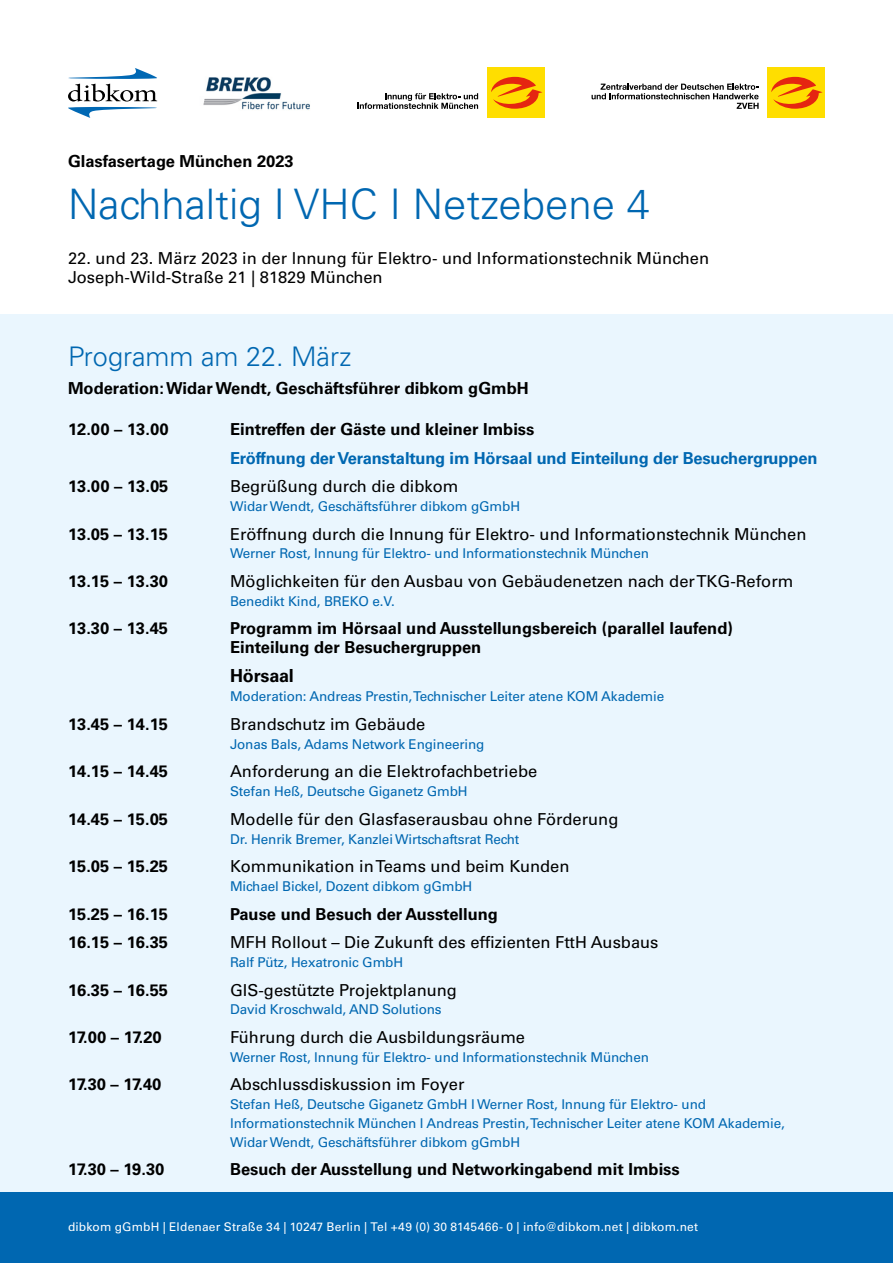
<style>
.page{position:relative;width:893px;height:1263px;background:#fff}
.page>*{position:absolute;margin:0;border:0;box-sizing:border-box;transform-origin:0 0}
.t1{font:300 42px "Univers LT Std";color:#0067b1}
.t2{font:300 27px "Univers LT Std";color:#0067b1}
.t3{font:700 18px "Univers LT Std";letter-spacing:-.01em;color:#000}
.t4{font:16.5px/19.5px "Univers LT Std";color:#000}
.t5{font:700 16.5px/18.8px "Univers LT Std";color:#000}
.t6{font:700 16.5px "Univers LT Std";letter-spacing:-.01em;color:#0067b1}
.t7{font:13.5px/18.8px "Univers LT Std";letter-spacing:-.01em;color:#0067b1}
.t8{font:12px "Univers LT Std";letter-spacing:.015em;color:#fff}
</style>
<div class="page">
<div style="left:0;top:315px;width:893px;height:880px;background:#eaf6fe"></div>
<div style="left:0;top:1193px;width:893px;height:70px;background:#0067b1"></div>
<svg style="left:68px;top:68px;width:89px;height:50px"></svg>
<div style="left:488px;top:68px;width:57px;height:50px;background:#ffde00"></div>
<svg style="left:491px;top:77px;width:51px;height:32px"></svg>
<svg style="left:357px;top:93px;width:121px;height:16px"></svg>
<div style="left:768px;top:68px;width:57px;height:50px;background:#ffde00"></div>
<svg style="left:771px;top:77px;width:52px;height:32px"></svg>
<svg style="left:592px;top:84px;width:167px;height:25px"></svg>
<img style="left:203px;top:77px;width:107px;height:33px">
<p class="t5" style="left:68px;top:152px;width:227px">Glasfasertage München 2023</p>
<h1 class="t1" style="left:68px;top:179px;width:584px">Nachhaltig I VHC I Netzebene 4</h1>
<p class="t4" style="left:68px;top:248px;width:643px">22. und 23. März 2023 in der lnnung für Elektro- und Informationstechnik München<br>Joseph-Wild-Straße 21 | 81829 München</p>
<h2 class="t2" style="left:68px;top:340px;width:285px">Programm am 22. März</h2>
<p class="t5" style="left:68px;top:379px;width:462px">Moderation: Widar Wendt, Geschäftsführer dibkom gGmbH</p>
<p class="t5" style="left:68px;top:420px;width:102px">12.00 – 13.00</p>
<p class="t5" style="left:230px;top:420px;width:306px">Eintreffen der Gäste und kleiner Imbiss</p>
<p class="t6" style="left:230px;top:448px;width:589px">Eröffnung der Veranstaltung im Hörsaal und Einteilung der Besuchergruppen</p>
<p class="t5" style="left:68px;top:477px;width:102px">13.00 – 13.05</p>
<p class="t4" style="left:230px;top:477px;width:230px">Begrüßung durch die dibkom</p>
<p class="t7" style="left:230px;top:497px;width:292px">Widar Wendt, Geschäftsführer dibkom gGmbH</p>
<p class="t5" style="left:68px;top:525px;width:101px">13.05 – 13.15</p>
<p class="t4" style="left:230px;top:524px;width:578px">Eröffnung durch die Innung für Elektro- und Informationstechnik München</p>
<p class="t7" style="left:230px;top:544px;width:420px">Werner Rost, Innung für Elektro- und Informationstechnik München</p>
<p class="t5" style="left:68px;top:572px;width:101px">13.15 – 13.30</p>
<p class="t4" style="left:230px;top:571px;width:565px">Möglichkeiten für den Ausbau von Gebäudenetzen nach der TKG-Reform</p>
<p class="t7" style="left:230px;top:592px;width:166px">Benedikt Kind, BREKO e.V.</p>
<p class="t5" style="left:68px;top:619px;width:101px">13.30 – 13.45</p>
<p class="t5" style="left:230px;top:619px;width:504px">Programm im Hörsaal und Ausstellungsbereich (parallel laufend)<br>Einteilung der Besuchergruppen</p>
<h3 class="t3" style="left:230px;top:665px;width:65px">Hörsaal</h3>
<p class="t7" style="left:230px;top:687px;width:436px">Moderation: Andreas Prestin, Technischer Leiter atene KOM Akademie</p>
<p class="t5" style="left:68px;top:715px;width:101px">13.45 – 14.15</p>
<p class="t4" style="left:230px;top:714px;width:197px">Brandschutz im Gebäude</p>
<p class="t7" style="left:230px;top:735px;width:256px">Jonas Bals, Adams Network Engineering</p>
<p class="t5" style="left:68px;top:762px;width:101px">14.15 – 14.45</p>
<p class="t4" style="left:230px;top:762px;width:309px">Anforderung an die Elektrofachbetriebe</p>
<p class="t7" style="left:230px;top:782px;width:239px">Stefan Heß, Deutsche Giganetz GmbH</p>
<p class="t5" style="left:68px;top:810px;width:101px">14.45 – 15.05</p>
<p class="t4" style="left:230px;top:809px;width:390px">Modelle für den Glasfaserausbau ohne Förderung</p>
<p class="t7" style="left:230px;top:829px;width:291px">Dr. Henrik Bremer, Kanzlei Wirtschaftsrat Recht</p>
<p class="t5" style="left:68px;top:857px;width:101px">15.05 – 15.25</p>
<p class="t4" style="left:230px;top:856px;width:341px">Kommunikation in Teams und beim Kunden</p>
<p class="t7" style="left:230px;top:877px;width:244px">Michael Bickel, Dozent dibkom gGmbH</p>
<p class="t5" style="left:68px;top:904px;width:101px">15.25 – 16.15</p>
<p class="t5" style="left:230px;top:904px;width:269px">Pause und Besuch der Ausstellung</p>
<p class="t5" style="left:68px;top:933px;width:101px">16.15 – 16.35</p>
<p class="t4" style="left:230px;top:932px;width:430px">MFH Rollout – Die Zukunft des effizienten FttH Ausbaus</p>
<p class="t7" style="left:230px;top:953px;width:175px">Ralf Pütz, Hexatronic GmbH</p>
<p class="t5" style="left:68px;top:980px;width:101px">16.35 – 16.55</p>
<p class="t4" style="left:230px;top:980px;width:229px">GIS-gestützte Projektplanung</p>
<p class="t7" style="left:230px;top:1000px;width:213px">David Kroschwald, AND Solutions</p>
<p class="t5" style="left:68px;top:1028px;width:95px">17.00 – 17.20</p>
<p class="t4" style="left:230px;top:1027px;width:297px">Führung durch die Ausbildungsräume</p>
<p class="t7" style="left:230px;top:1047px;width:420px">Werner Rost, Innung für Elektro- und Informationstechnik München</p>
<p class="t5" style="left:68px;top:1075px;width:95px">17.30 – 17.40</p>
<p class="t4" style="left:230px;top:1075px;width:236px">Abschlussdiskussion im Foyer</p>
<p class="t7" style="left:230px;top:1095px;width:556px">Stefan Heß, Deutsche Giganetz GmbH I Werner Rost, Innung für Elektro- und<br>Informationstechnik München I Andreas Prestin, Technischer Leiter atene KOM Akademie,<br>Widar Wendt, Geschäftsführer dibkom gGmbH</p>
<p class="t5" style="left:68px;top:1160px;width:98px">17.30 – 19.30</p>
<p class="t5" style="left:230px;top:1160px;width:451px">Besuch der Ausstellung und Networkingabend mit Imbiss</p>
<p class="t8" style="left:68px;top:1220px;width:632px">dibkom gGmbH | Eldenaer Straße 34 | 10247 Berlin | Tel +49 (0) 30 8145466- 0 | info@dibkom.net | dibkom.net</p>
</div>
